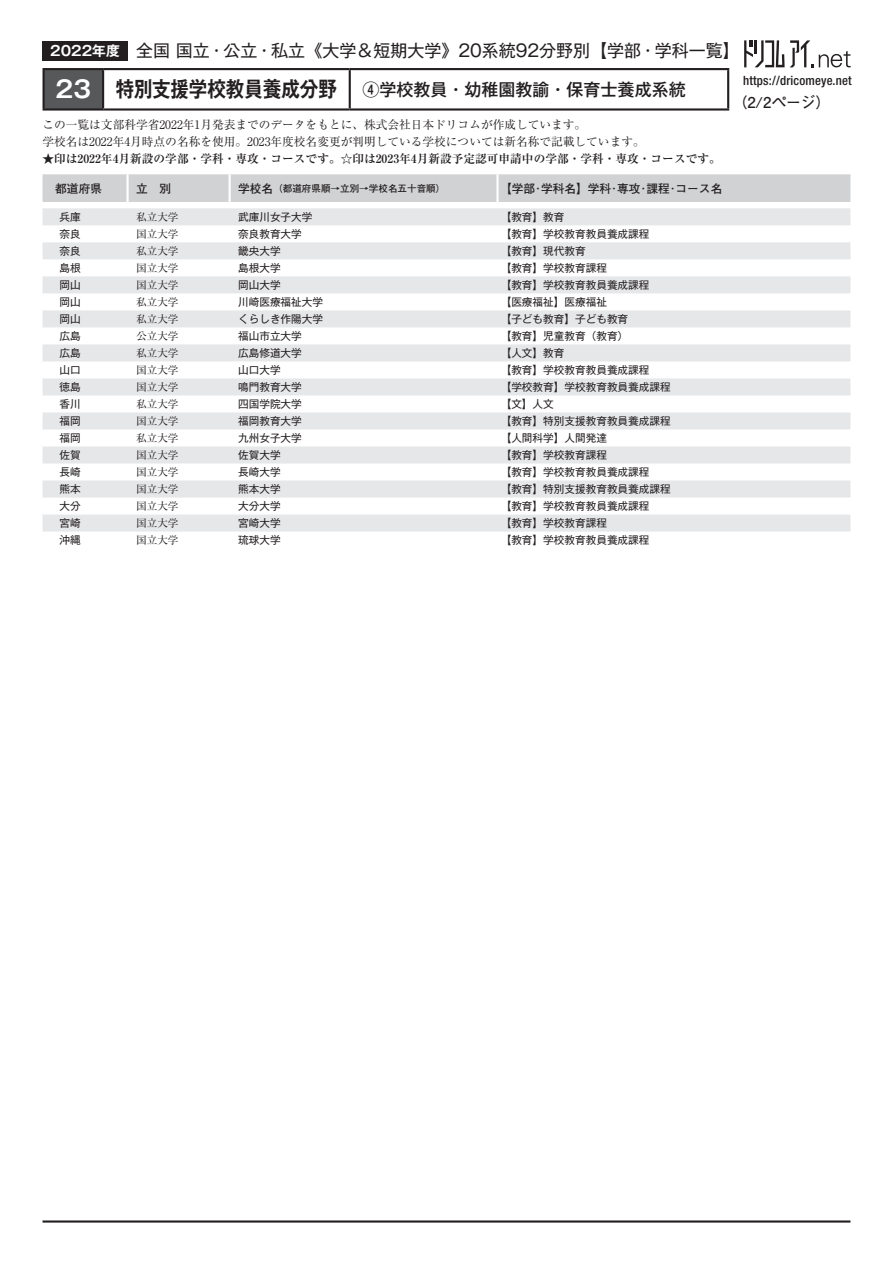
<style>
.page{position:relative;width:893px;height:1263px;background:#fff}
.page>*{position:absolute;margin:0;border:0;box-sizing:border-box;transform-origin:0 0}
.t1{font:16.95px "Gothic MB101 Pro";color:#231f20}
.t2{font:500 16.95px "Gothic MB101 Pro";color:#231f20}
.t3{font:700 14.85px "Futo Go B101 Pro";color:#231f20}
.t4{font:500 condensed 12.75px "Helvetica Neue LT Std";letter-spacing:.015em;color:#231f20}
.t5{font:11.7px/17px "Ryumin Pro";color:#231f20}
.t6{font:700 11.7px "Ryumin Pro";color:#231f20}
.t7{font:700 11.7px "Futo Go B101 Pro";color:#231f20}
.t8{font:10.65px "Gothic MB101 Pro";color:#231f20}
.t9{font:10.65px "Ryumin Pro";color:#231f20}
.t10{font:700 9.6px "Futo Go B101 Pro";color:#231f20}
.s1{font-family:"Gothic MB101 Pro De";font-weight:700;font-size:13.8px;color:#fff}
.s2{font-family:"Gothic MB101 Pro De";font-weight:700;font-size:23.4px;color:#fff}
.s3{font-family:"Gothic MB101 Pro De";font-weight:700;font-size:21.3px}
.s4{font-size:11.7px}
</style>
<div class="page">
<div style="left:43px;top:174px;width:807px;height:28px;background:#d1d2d4"></div>
<hr style="left:126px;top:174px;width:3px;height:28px;background:#fff">
<hr style="left:229px;top:174px;width:2px;height:28px;background:#fff">
<hr style="left:496px;top:174px;width:3px;height:28px;background:#fff">
<div style="left:43px;top:41px;width:85px;height:20px;background:#231f20"></div>
<svg style="left:744px;top:40px;width:107px;height:27px"></svg>
<hr style="left:43px;top:1220px;width:807px;height:2px;background:#231f20">
<div style="left:44px;top:69px;width:59px;height:40px;background:#57585a"></div>
<hr style="left:43px;top:68px;width:60px;height:2px;background:#231f20">
<hr style="left:43px;top:70px;width:2px;height:38px;background:#231f20">
<hr style="left:103px;top:68px;width:247px;height:2px;background:#231f20">
<hr style="left:102px;top:70px;width:2px;height:38px;background:#231f20">
<hr style="left:350px;top:68px;width:379px;height:2px;background:#231f20">
<hr style="left:349px;top:70px;width:2px;height:38px;background:#231f20">
<hr style="left:727px;top:70px;width:2px;height:38px;background:#231f20">
<hr style="left:43px;top:108px;width:60px;height:3px;background:#231f20">
<hr style="left:103px;top:108px;width:247px;height:3px;background:#231f20">
<hr style="left:350px;top:108px;width:379px;height:3px;background:#231f20">
<svg style="left:43px;top:208px;width:807px;height:323px"></svg>
<h1 class="t1" style="left:50px;top:37px;width:691px"><span class="s1">2022年度</span> 全国 国立・公立・私立《大学＆短期大学》20系統92分野別【学部・学科一覧】</h1>
<h1 class="t2" style="left:56px;top:75px;width:632px"><span class="s2">23</span> <span class="s3">特別支援学校教員養成分野</span> ④学校教員・幼稚園教諭・保育士養成系統</h1>
<p class="t5" style="left:43px;top:116px;width:604px">この一覧は文部科学省2022年1月発表までのデータをもとに、株式会社日本ドリコムが作成しています。<br>学校名は2022年4月時点の名称を使用。2023年度校名変更が判明している学校については新名称で記載しています。</p>
<p class="t6" style="left:43px;top:150px;width:680px">★印は2022年4月新設の学部・学科・専攻・コースです。☆印は2023年4月新設予定認可申請中の学部・学科・専攻・コースです。</p>
<p class="t7" style="left:55px;top:179px;width:48px">都道府県</p>
<p class="t7" style="left:136px;top:179px;width:37px">立　別</p>
<p class="t10" style="left:238px;top:180px;width:209px"><span class="s4">学校名</span>（都道府県順→立別→学校名五十音順）</p>
<p class="t7" style="left:500px;top:179px;width:224px">【学部･学科名】学科･専攻･課程･コース名</p>
<p class="t8" style="left:60px;top:208px;width:23px">兵庫</p>
<p class="t9" style="left:136px;top:209px;width:44px">私立大学</p>
<p class="t8" style="left:238px;top:208px;width:76px">武庫川女子大学</p>
<p class="t8" style="left:501px;top:208px;width:65px">【教育】教育</p>
<p class="t8" style="left:60px;top:225px;width:23px">奈良</p>
<p class="t9" style="left:136px;top:226px;width:44px">国立大学</p>
<p class="t8" style="left:238px;top:225px;width:65px">奈良教育大学</p>
<p class="t8" style="left:501px;top:225px;width:150px">【教育】学校教育教員養成課程</p>
<p class="t8" style="left:60px;top:242px;width:23px">奈良</p>
<p class="t9" style="left:136px;top:243px;width:44px">私立大学</p>
<p class="t8" style="left:238px;top:242px;width:44px">畿央大学</p>
<p class="t8" style="left:501px;top:242px;width:87px">【教育】現代教育</p>
<p class="t8" style="left:60px;top:259px;width:23px">島根</p>
<p class="t9" style="left:136px;top:260px;width:44px">国立大学</p>
<p class="t8" style="left:238px;top:259px;width:44px">島根大学</p>
<p class="t8" style="left:501px;top:259px;width:108px">【教育】学校教育課程</p>
<p class="t8" style="left:60px;top:276px;width:23px">岡山</p>
<p class="t9" style="left:136px;top:277px;width:44px">国立大学</p>
<p class="t8" style="left:238px;top:276px;width:44px">岡山大学</p>
<p class="t8" style="left:501px;top:276px;width:150px">【教育】学校教育教員養成課程</p>
<p class="t8" style="left:60px;top:293px;width:23px">岡山</p>
<p class="t9" style="left:136px;top:294px;width:44px">私立大学</p>
<p class="t8" style="left:238px;top:293px;width:87px">川崎医療福祉大学</p>
<p class="t8" style="left:501px;top:293px;width:108px">【医療福祉】医療福祉</p>
<p class="t8" style="left:60px;top:310px;width:23px">岡山</p>
<p class="t9" style="left:136px;top:311px;width:44px">私立大学</p>
<p class="t8" style="left:238px;top:310px;width:87px">くらしき作陽大学</p>
<p class="t8" style="left:501px;top:310px;width:129px">【子ども教育】子ども教育</p>
<p class="t8" style="left:60px;top:327px;width:23px">広島</p>
<p class="t9" style="left:136px;top:328px;width:44px">公立大学</p>
<p class="t8" style="left:238px;top:327px;width:65px">福山市立大学</p>
<p class="t8" style="left:501px;top:327px;width:129px">【教育】児童教育（教育）</p>
<p class="t8" style="left:60px;top:344px;width:23px">広島</p>
<p class="t9" style="left:136px;top:345px;width:44px">私立大学</p>
<p class="t8" style="left:238px;top:344px;width:65px">広島修道大学</p>
<p class="t8" style="left:501px;top:344px;width:65px">【人文】教育</p>
<p class="t8" style="left:60px;top:361px;width:23px">山口</p>
<p class="t9" style="left:136px;top:362px;width:44px">国立大学</p>
<p class="t8" style="left:238px;top:361px;width:44px">山口大学</p>
<p class="t8" style="left:501px;top:361px;width:150px">【教育】学校教育教員養成課程</p>
<p class="t8" style="left:60px;top:378px;width:23px">徳島</p>
<p class="t9" style="left:136px;top:379px;width:44px">国立大学</p>
<p class="t8" style="left:238px;top:378px;width:65px">鳴門教育大学</p>
<p class="t8" style="left:501px;top:378px;width:172px">【学校教育】学校教育教員養成課程</p>
<p class="t8" style="left:60px;top:395px;width:23px">香川</p>
<p class="t9" style="left:136px;top:396px;width:44px">私立大学</p>
<p class="t8" style="left:238px;top:395px;width:65px">四国学院大学</p>
<p class="t8" style="left:501px;top:395px;width:55px">【文】人文</p>
<p class="t8" style="left:60px;top:412px;width:23px">福岡</p>
<p class="t9" style="left:136px;top:413px;width:44px">国立大学</p>
<p class="t8" style="left:238px;top:412px;width:65px">福岡教育大学</p>
<p class="t8" style="left:501px;top:412px;width:172px">【教育】特別支援教育教員養成課程</p>
<p class="t8" style="left:60px;top:429px;width:23px">福岡</p>
<p class="t9" style="left:136px;top:430px;width:44px">私立大学</p>
<p class="t8" style="left:238px;top:429px;width:65px">九州女子大学</p>
<p class="t8" style="left:501px;top:429px;width:108px">【人間科学】人間発達</p>
<p class="t8" style="left:60px;top:446px;width:23px">佐賀</p>
<p class="t9" style="left:136px;top:447px;width:44px">国立大学</p>
<p class="t8" style="left:238px;top:446px;width:44px">佐賀大学</p>
<p class="t8" style="left:501px;top:446px;width:108px">【教育】学校教育課程</p>
<p class="t8" style="left:60px;top:463px;width:23px">長崎</p>
<p class="t9" style="left:136px;top:464px;width:44px">国立大学</p>
<p class="t8" style="left:238px;top:463px;width:44px">長崎大学</p>
<p class="t8" style="left:501px;top:463px;width:150px">【教育】学校教育教員養成課程</p>
<p class="t8" style="left:60px;top:480px;width:23px">熊本</p>
<p class="t9" style="left:136px;top:481px;width:44px">国立大学</p>
<p class="t8" style="left:238px;top:480px;width:44px">熊本大学</p>
<p class="t8" style="left:501px;top:480px;width:172px">【教育】特別支援教育教員養成課程</p>
<p class="t8" style="left:60px;top:497px;width:23px">大分</p>
<p class="t9" style="left:136px;top:498px;width:44px">国立大学</p>
<p class="t8" style="left:238px;top:497px;width:44px">大分大学</p>
<p class="t8" style="left:501px;top:497px;width:150px">【教育】学校教育教員養成課程</p>
<p class="t8" style="left:60px;top:514px;width:23px">宮崎</p>
<p class="t9" style="left:136px;top:515px;width:44px">国立大学</p>
<p class="t8" style="left:238px;top:514px;width:44px">宮崎大学</p>
<p class="t8" style="left:501px;top:514px;width:108px">【教育】学校教育課程</p>
<p class="t8" style="left:60px;top:531px;width:23px">沖縄</p>
<p class="t9" style="left:136px;top:532px;width:44px">国立大学</p>
<p class="t8" style="left:238px;top:531px;width:44px">琉球大学</p>
<p class="t8" style="left:501px;top:531px;width:150px">【教育】学校教育教員養成課程</p>
<p class="t4" style="left:743px;top:73px;width:110px">https://dricomeye.net</p>
<h2 class="t3" style="left:732px;top:90px;width:100px">（2/2ページ）</h2>
</div>
